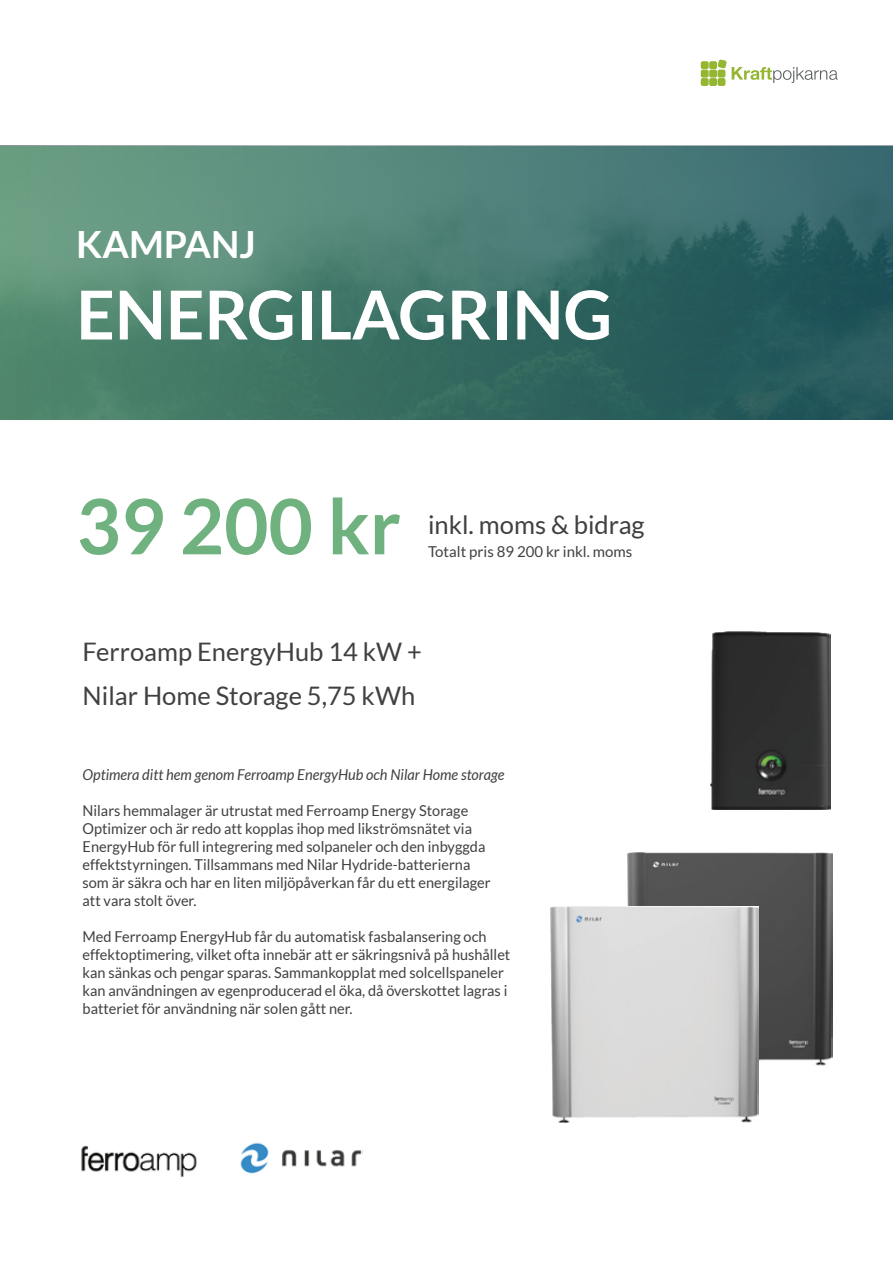
<style>
.page{position:relative;width:893px;height:1263px;background:#fff}
.page>*{position:absolute;margin:0;border:0;box-sizing:border-box;transform-origin:0 0}
.t1{font:700 76.5px "Lato";color:#70b180}
.t2{font:700 67.5px "Lato";color:#fff}
.t3{font:700 37.5px "Lato";color:#fff}
.t4{font:25.5px/43.5px "Lato";color:#404041}
.t5{font:15px/18px "Lato";color:#404041}
.t6{font:italic 15px "Lato";color:#404041}
</style>
<div class="page">
<svg style="left:0;top:146px;width:893px;height:274px;background:#43776d"></svg>
<svg style="left:701px;top:60px;width:137px;height:26px"></svg>
<img style="left:627px;top:852px;width:206px;height:214px">
<img style="left:710px;top:631px;width:120px;height:178px">
<img style="left:550px;top:907px;width:208px;height:215px">
<img style="left:81px;top:1145px;width:116px;height:32px">
<img style="left:240px;top:1142px;width:122px;height:32px">
<h3 class="t3" style="left:76px;top:223px;width:181px">KAMPANJ</h3>
<h2 class="t2" style="left:76px;top:276px;width:537px">ENERGILAGRING</h2>
<h1 class="t1" style="left:76px;top:483px;width:326px">39 200 kr</h1>
<h3 class="t4" style="left:428px;top:502px;width:218px">inkl. moms &amp; bidrag</h3>
<p class="t5" style="left:428px;top:543px;width:206px">Totalt pris 89 200 kr inkl. moms</p>
<h3 class="t4" style="left:83px;top:630px;width:341px">Ferroamp EnergyHub 14 kW +<br>Nilar Home Storage 5,75 kWh</h3>
<p class="t6" style="left:83px;top:766px;width:423px">Optimera ditt hem genom Ferroamp EnergyHub och Nilar Home storage</p>
<p class="t5" style="left:83px;top:801px;width:410px">Nilars hemmalager är utrustat med Ferroamp Energy Storage Optimizer och är redo att kopplas ihop med likströmsnätet via EnergyHub för full integrering med solpaneler och den inbyggda effektstyrningen. Tillsammans med Nilar Hydride-batterierna som är säkra och har en liten miljöpåverkan får du ett energilager att vara stolt över.</p>
<p class="t5" style="left:83px;top:927px;width:429px">Med Ferroamp EnergyHub får du automatisk fasbalansering och effektoptimering, vilket ofta innebär att er säkringsnivå på hushållet kan sänkas och pengar sparas. Sammankopplat med solcellspaneler kan användningen av egenproducerad el öka, då överskottet lagras i batteriet för användning när solen gått ner.</p>
</div>
